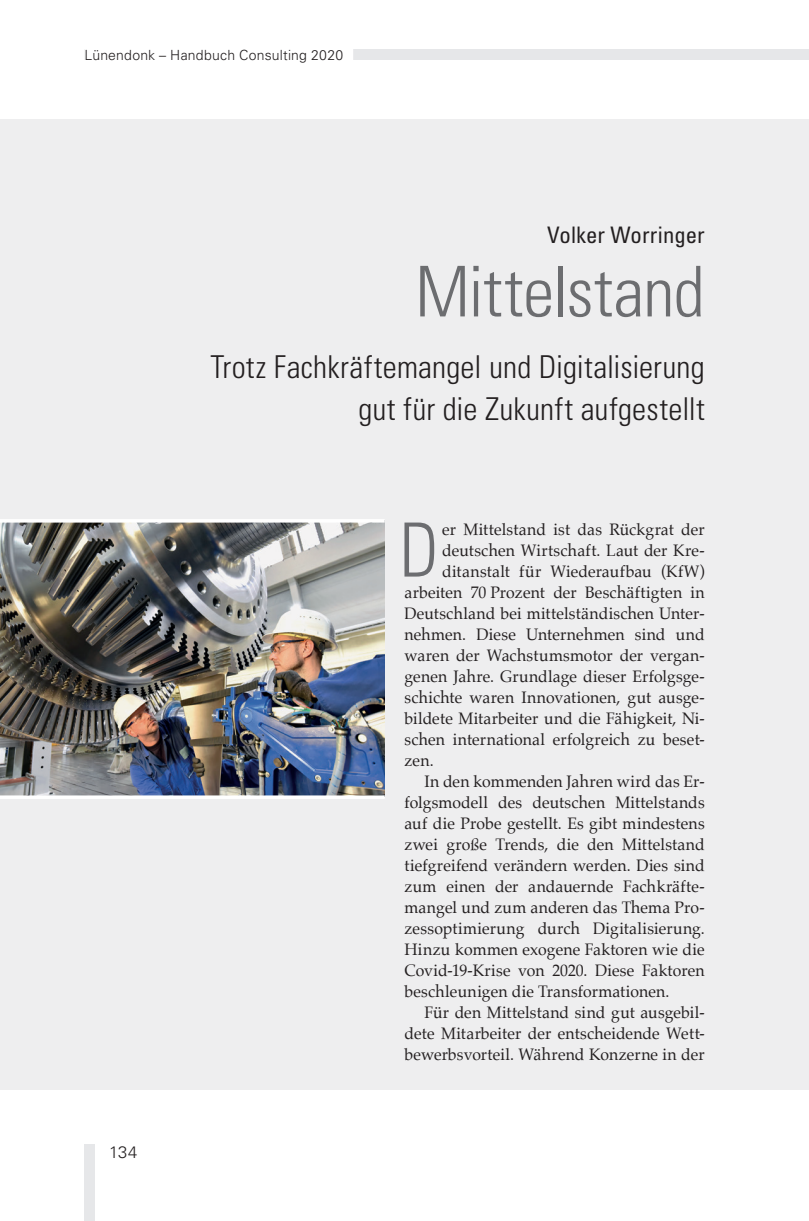
<style>
.page{position:relative;width:809px;height:1221px;background:#fff}
.page>*{position:absolute;margin:0;border:0;box-sizing:border-box;transform-origin:0 0}
.t1{font:300 condensed 74.73px "Univers LT Std";color:#6c6d70;scale:.95 1}
.t2{font:300 condensed 70px "Univers LT Std";letter-spacing:-.01em;color:#6c6d70}
.t3{font:300 condensed 31.5px/42px "Univers LT Std";letter-spacing:.005em;color:#231f20;text-align:right}
.t4{font:condensed 22.75px "Univers LT Std";color:#231f20}
.t5{font:16.62px "Palatino";letter-spacing:.01em;color:#231f20;scale:.95 1}
.t6{font:300 16.62px "Univers LT Std";color:#231f20}
.t7{font:300 14px "Univers LT Std";letter-spacing:.015em;color:#231f20}
</style>
<div class="page">
<div style="left:0;top:119px;width:809px;height:970px;background:#eeeeef"></div>
<div style="left:84px;top:49px;width:725px;height:11px;background:#e6e7e9"></div>
<div style="left:84px;top:45px;width:269px;height:21px;background:#fff"></div>
<div style="left:84px;top:1143px;width:11px;height:77px;background:#e6e7e9"></div>
<img style="left:0;top:522px;width:384px;height:273px">
<hr style="left:0;top:519px;width:384px;height:3px;background:#fff">
<svg style="left:0;top:795px;width:384px;height:4px;fill:#fefefe"></svg>
<p class="t7" style="left:84px;top:46px;width:260px">Lünendonk – Handbuch Consulting 2020</p>
<h3 class="t4" style="left:547px;top:220px;width:159px">Volker Worringer</h3>
<h2 class="t2" style="left:415px;top:250px;width:291px">Mittelstand</h2>
<h3 class="t3" style="left:210px;top:346px;width:496px">Trotz Fachkräftemangel und Digitalisierung gut für die Zukunft aufgestellt</h3>
<p class="t6" style="left:109px;top:1141px;width:30px">134</p>
<h1 class="t1" style="left:399px;top:505px;width:43px">D</h1>
<p class="t5" style="left:442px;top:515px;width:278px">er Mittelstand ist das Rückgrat der</p>
<p class="t5" style="left:442px;top:536px;width:278px">deutschen Wirtschaft. Laut der Kre-</p>
<p class="t5" style="left:442px;top:557px;width:278px">ditanstalt für Wiederaufbau (KfW)</p>
<p class="t5" style="left:404px;top:578px;width:317px">arbeiten 70 Prozent der Beschäftigten in</p>
<p class="t5" style="left:404px;top:599px;width:317px">Deutschland bei mittelständischen Unter-</p>
<p class="t5" style="left:404px;top:620px;width:317px">nehmen. Diese Unternehmen sind und</p>
<p class="t5" style="left:404px;top:641px;width:317px">waren der Wachstumsmotor der vergan-</p>
<p class="t5" style="left:404px;top:662px;width:317px">genen Jahre. Grundlage dieser Erfolgsge-</p>
<p class="t5" style="left:404px;top:683px;width:317px">schichte waren Innovationen, gut ausge-</p>
<p class="t5" style="left:404px;top:704px;width:317px">bildete Mitarbeiter und die Fähigkeit, Ni-</p>
<p class="t5" style="left:404px;top:725px;width:317px">schen international erfolgreich zu beset-</p>
<p class="t5" style="left:404px;top:746px;width:32px">zen.</p>
<p class="t5" style="left:424px;top:767px;width:297px">In den kommenden Jahren wird das Er-</p>
<p class="t5" style="left:404px;top:788px;width:317px">folgsmodell des deutschen Mittelstands</p>
<p class="t5" style="left:404px;top:809px;width:317px">auf die Probe gestellt. Es gibt mindestens</p>
<p class="t5" style="left:404px;top:830px;width:317px">zwei große Trends, die den Mittelstand</p>
<p class="t5" style="left:404px;top:851px;width:317px">tiefgreifend verändern werden. Dies sind</p>
<p class="t5" style="left:404px;top:872px;width:317px">zum einen der andauernde Fachkräfte-</p>
<p class="t5" style="left:404px;top:893px;width:317px">mangel und zum anderen das Thema Pro-</p>
<p class="t5" style="left:404px;top:914px;width:317px">zessoptimierung durch Digitalisierung.</p>
<p class="t5" style="left:404px;top:935px;width:317px">Hinzu kommen exogene Faktoren wie die</p>
<p class="t5" style="left:404px;top:956px;width:317px">Covid-19-Krise von 2020. Diese Faktoren</p>
<p class="t5" style="left:404px;top:977px;width:280px">beschleunigen die Transformationen.</p>
<p class="t5" style="left:424px;top:998px;width:297px">Für den Mittelstand sind gut ausgebil-</p>
<p class="t5" style="left:404px;top:1019px;width:317px">dete Mitarbeiter der entscheidende Wett-</p>
<p class="t5" style="left:404px;top:1040px;width:317px">bewerbsvorteil. Während Konzerne in der</p>
</div>
